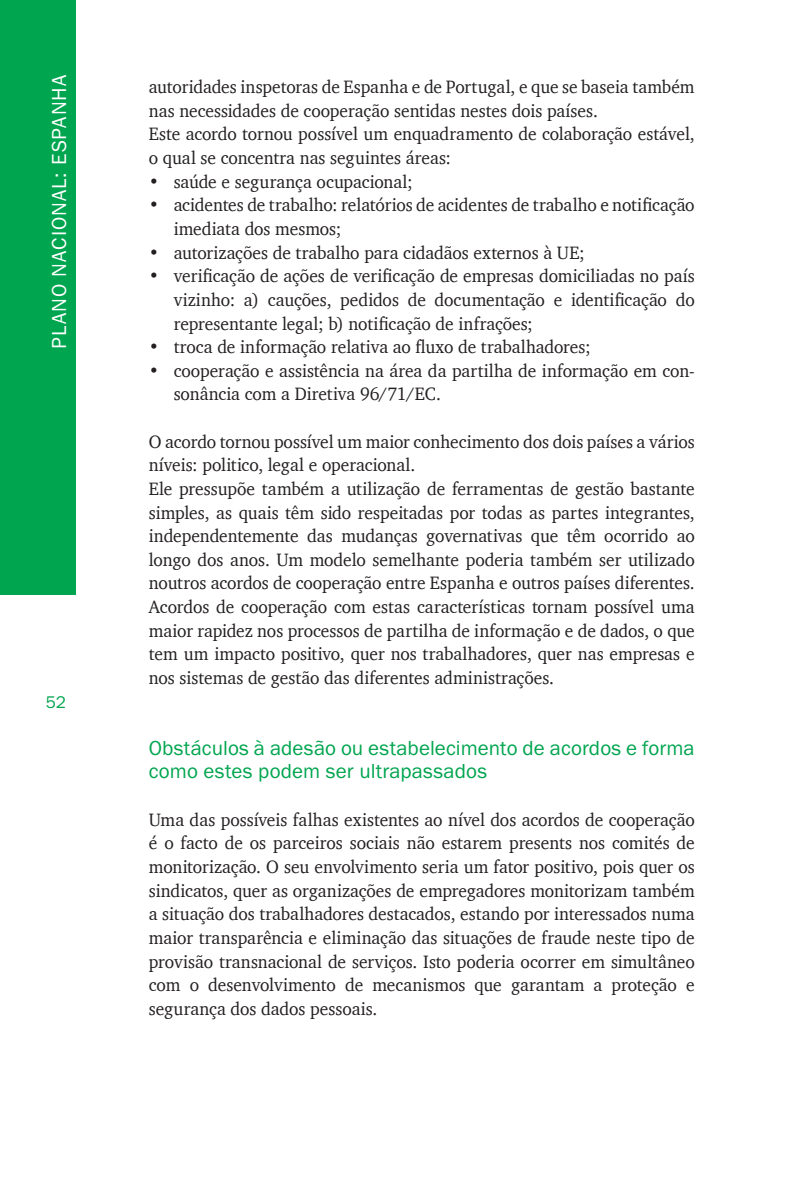
<style>
.page{position:relative;width:794px;height:1191px;background:#fff}
.page>*{position:absolute;margin:0;border:0;box-sizing:border-box;transform-origin:0 0}
.t1{font:21px/23.6px "Franklin Gothic URW Boo";letter-spacing:.005em;color:#00a54f}
.t2{font:21px "Franklin Gothic URW Boo";letter-spacing:.045em;color:#fff}
.t3{font:18.38px/23.6px "Charter";color:#231f20;scale:.95 1}
.t4{font:17.5px "Franklin Gothic URW Boo";color:#00a54f}
</style>
<div class="page">
<div style="left:0;top:0;width:76px;height:594px;background:#00a54f"></div>
<p class="t2" style="left:46px;top:349px;width:276px;rotate:-90deg">PLANO NACIONAL: ESPANHA</p>
<p class="t3" style="left:149px;top:75px;width:576px">autoridades inspetoras de Espanha e de Portugal, e que se baseia também nas necessidades de cooperação sentidas nestes dois países.<br>Este acordo tornou possível um enquadramento de colaboração estável, o qual se concentra nas seguintes áreas:</p>
<p class="t3" style="left:149px;top:169px;width:279px">• saúde e segurança ocupacional;</p>
<p class="t3" style="left:174px;top:193px;width:550px;text-indent:-25px">• acidentes de trabalho: relatórios de acidentes de trabalho e notificação imediata dos mesmos;</p>
<p class="t3" style="left:149px;top:240px;width:460px">• autorizações de trabalho para cidadãos externos à UE;</p>
<p class="t3" style="left:174px;top:264px;width:550px;text-align:justify;text-indent:-25px">• verificação de ações de verificação de empresas domiciliadas no país vizinho: a) cauções, pedidos de documentação e identificação do representante legal; b) notificação de infrações;</p>
<p class="t3" style="left:149px;top:335px;width:466px">• troca de informação relativa ao fluxo de trabalhadores;</p>
<p class="t3" style="left:174px;top:358px;width:550px;text-indent:-25px">• cooperação e assistência na área da partilha de informação em con&shy;sonância com a Diretiva 96/71/EC.</p>
<p class="t3" style="left:149px;top:429px;width:576px">O acordo tornou possível um maior conhecimento dos dois países a vários níveis: politico, legal e operacional.<br>Ele pressupõe também a utilização de ferramentas de gestão bastante simples, as quais têm sido respeitadas por todas as partes integrantes, independentemente das mudanças governativas que têm ocorrido ao longo dos anos. Um modelo semelhante poderia também ser utilizado noutros acordos de cooperação entre Espanha e outros países diferentes.<br>Acordos de cooperação com estas características tornam possível uma maior rapidez nos processos de partilha de informação e de dados, o que tem um impacto positivo, quer nos trabalhadores, quer nas empresas e nos sistemas de gestão das diferentes administrações.</p>
<p class="t4" style="left:46px;top:691px;width:22px">52</p>
<p class="t1" style="left:149px;top:735px;width:547px">Obstáculos à adesão ou estabelecimento de acordos e forma como estes podem ser ultrapassados</p>
<p class="t3" style="left:149px;top:807px;width:576px;text-align:justify">Uma das possíveis falhas existentes ao nível dos acordos de cooperação é o facto de os parceiros sociais não estarem presents nos comités de monitorização. O seu envolvimento seria um fator positivo, pois quer os sindicatos, quer as organizações de empregadores monitorizam também a situação dos trabalhadores destacados, estando por interessados numa maior transparência e eliminação das situações de fraude neste tipo de provisão transnacional de serviços. Isto poderia ocorrer em simultâneo com o desenvolvimento de mecanismos que garantam a proteção e segurança dos dados pessoais.</p>
</div>
